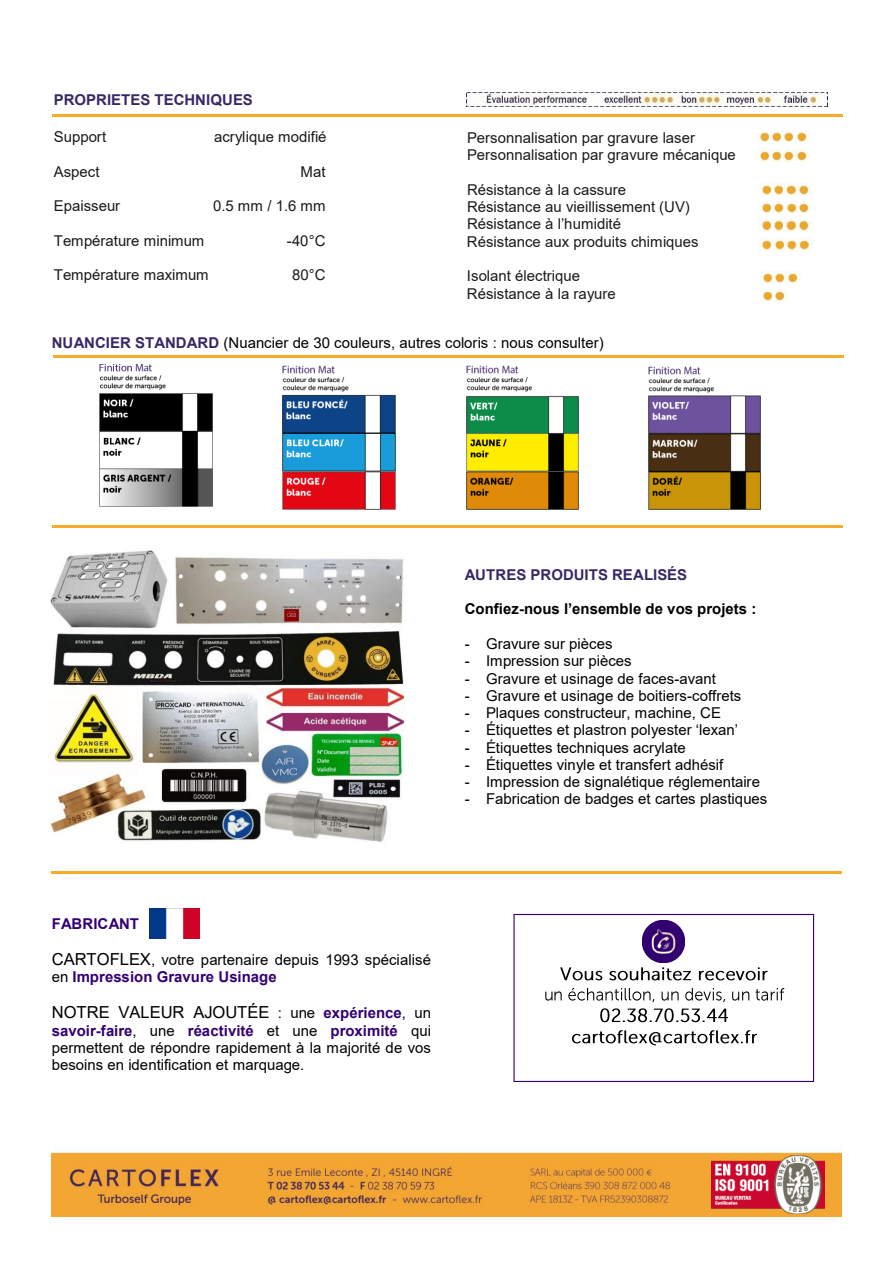
<style>
.page{position:relative;width:893px;height:1263px;background:#fff}
.page>*{position:absolute;margin:0;border:0;box-sizing:border-box;transform-origin:0 0}
.t1{font:16.5px "Arial";letter-spacing:-.005em;color:#000}
.t2{font:15px/17.4px "Arial";color:#000}
.t3{font:15px/17.2px "Arial";color:#1a1a1a}
.t4{font:700 15px "Arial";color:#372865}
.t5{font:700 15px "Arial";color:#000}
.t6{font:700 15px "Arial";color:#330072}
.s1{font-weight:700;color:#372865}
.s2{font-size:16.5px}
.s3{font-weight:700;color:#330072}
.s4{font-size:15px}
.s5{font-weight:700;font-size:15px;color:#330072}
</style>
<div class="page">
<img style="left:51px;top:355px;width:791px;height:861px">
<hr style="left:52px;top:115px;width:791px;height:2px;background:#f7ab26">
<hr style="left:52px;top:525px;width:791px;height:3px;background:#f7ab26">
<img style="left:467px;top:92px;width:361px;height:14px">
<img style="left:757px;top:130px;width:13px;height:13px">
<img style="left:770px;top:130px;width:12px;height:13px">
<img style="left:782px;top:130px;width:12px;height:13px">
<img style="left:794px;top:130px;width:15px;height:13px">
<img style="left:757px;top:150px;width:13px;height:12px">
<img style="left:770px;top:150px;width:12px;height:12px">
<img style="left:782px;top:150px;width:12px;height:12px">
<img style="left:794px;top:150px;width:14px;height:12px">
<img style="left:759px;top:183px;width:13px;height:12px">
<img style="left:772px;top:183px;width:12px;height:12px">
<img style="left:784px;top:183px;width:12px;height:12px">
<img style="left:796px;top:183px;width:15px;height:12px">
<img style="left:759px;top:201px;width:13px;height:12px">
<img style="left:772px;top:201px;width:12px;height:12px">
<img style="left:784px;top:201px;width:12px;height:12px">
<img style="left:796px;top:201px;width:16px;height:12px">
<img style="left:759px;top:219px;width:13px;height:12px">
<img style="left:772px;top:219px;width:12px;height:12px">
<img style="left:784px;top:219px;width:12px;height:12px">
<img style="left:796px;top:219px;width:14px;height:12px">
<img style="left:760px;top:271px;width:13px;height:12px">
<img style="left:773px;top:271px;width:12px;height:12px">
<img style="left:785px;top:271px;width:15px;height:12px">
<img style="left:760px;top:289px;width:13px;height:12px">
<img style="left:773px;top:289px;width:15px;height:12px">
<img style="left:760px;top:238px;width:12px;height:12px">
<img style="left:772px;top:238px;width:13px;height:12px">
<img style="left:785px;top:238px;width:12px;height:12px">
<img style="left:797px;top:238px;width:15px;height:12px">
<div style="left:40px;top:328px;width:784px;height:30px;background:#fff"></div>
<hr style="left:53px;top:356px;width:791px;height:2px;background:#f7ab26">
<img style="left:100px;top:363px;width:112px;height:143px">
<img style="left:283px;top:365px;width:112px;height:144px">
<img style="left:466px;top:365px;width:113px;height:144px">
<img style="left:648px;top:365px;width:112px;height:144px">
<div style="left:514px;top:914px;width:300px;height:167px;background:#fff"></div>
<div style="left:513px;top:914px;width:301px;height:168px;border:1px solid #330072"></div>
<img style="left:560px;top:967px;width:208px;height:14px">
<img style="left:545px;top:991px;width:8px;height:10px">
<img style="left:554px;top:988px;width:231px;height:15px">
<img style="left:600px;top:1008px;width:129px;height:15px">
<img style="left:571px;top:1030px;width:187px;height:16px">
<img style="left:642px;top:920px;width:42px;height:42px">
<hr style="left:51px;top:871px;width:791px;height:2px;background:#f7ab26">
<img style="left:49px;top:549px;width:357px;height:296px">
<img style="left:150px;top:908px;width:49px;height:30px">
<img style="left:712px;top:1155px;width:112px;height:58px">
<p class="t4" style="left:54px;top:89px;width:201px">PROPRIETES TECHNIQUES</p>
<p class="t3" style="left:54px;top:128px;width:54px">Support</p>
<p class="t3" style="left:214px;top:128px;width:114px">acrylique modifié</p>
<p class="t3" style="left:54px;top:163px;width:47px">Aspect</p>
<p class="t3" style="left:301px;top:163px;width:26px">Mat</p>
<p class="t3" style="left:54px;top:197px;width:68px">Epaisseur</p>
<p class="t3" style="left:213px;top:197px;width:114px">0.5 mm / 1.6 mm</p>
<p class="t3" style="left:54px;top:232px;width:152px">Température minimum</p>
<p class="t3" style="left:287px;top:232px;width:40px">-40°C</p>
<p class="t3" style="left:54px;top:266px;width:156px">Température maximum</p>
<p class="t3" style="left:292px;top:266px;width:35px">80°C</p>
<p class="t3" style="left:467px;top:129px;width:270px">Personnalisation par gravure laser<br>Personnalisation par gravure mécanique</p>
<p class="t3" style="left:467px;top:181px;width:233px">Résistance à la cassure<br>Résistance au vieillissement (UV)<br>Résistance à l’humidité<br>Résistance aux produits chimiques</p>
<p class="t3" style="left:467px;top:267px;width:150px">Isolant électrique<br>Résistance à la rayure</p>
<p class="t2" style="left:52px;top:334px;width:553px"><span class="s1">NUANCIER STANDARD</span> (Nuancier de 30 couleurs, autres coloris : nous consulter)</p>
<p class="t4" style="left:465px;top:564px;width:224px">AUTRES PRODUITS REALISÉS</p>
<p class="t5" style="left:465px;top:599px;width:293px">Confiez-nous l’ensemble de vos projets :</p>
<p class="t2" style="left:465px;top:635px;width:149px">- Gravure sur pièces</p>
<p class="t2" style="left:465px;top:652px;width:168px">- Impression sur pièces</p>
<p class="t2" style="left:465px;top:670px;width:253px">- Gravure et usinage de faces-avant</p>
<p class="t2" style="left:465px;top:687px;width:278px">- Gravure et usinage de boitiers-coffrets</p>
<p class="t2" style="left:465px;top:704px;width:258px">- Plaques constructeur, machine, CE</p>
<p class="t2" style="left:465px;top:721px;width:275px">- Étiquettes et plastron polyester ‘lexan’</p>
<p class="t2" style="left:465px;top:738px;width:223px">- Étiquettes techniques acrylate</p>
<p class="t2" style="left:465px;top:756px;width:260px">- Étiquettes vinyle et transfert adhésif</p>
<p class="t2" style="left:465px;top:773px;width:297px">- Impression de signalétique réglementaire</p>
<p class="t2" style="left:465px;top:790px;width:304px">- Fabrication de badges et cartes plastiques</p>
<p class="t6" style="left:52px;top:913px;width:89px">FABRICANT</p>
<p class="t2" style="left:52px;top:951px;width:381px"><span class="s2">CARTOFLEX</span>, votre partenaire depuis 1993 spécialisé en <span class="s3">Impression Gravure Usinage</span></p>
<p class="t1" style="left:52px;top:1001px;width:381px">NOTRE VALEUR AJOUTÉE <span class="s4">: une</span> <span class="s5">expérience</span><span class="s4">, un</span></p>
<p class="t2" style="left:52px;top:1021px;width:381px;text-align:justify"><span class="s3">savoir-faire</span>, une <span class="s3">réactivité</span> et une <span class="s3">proximité</span> qui permettent de répondre rapidement à la majorité de vos besoins en identification et marquage.</p>
</div>
